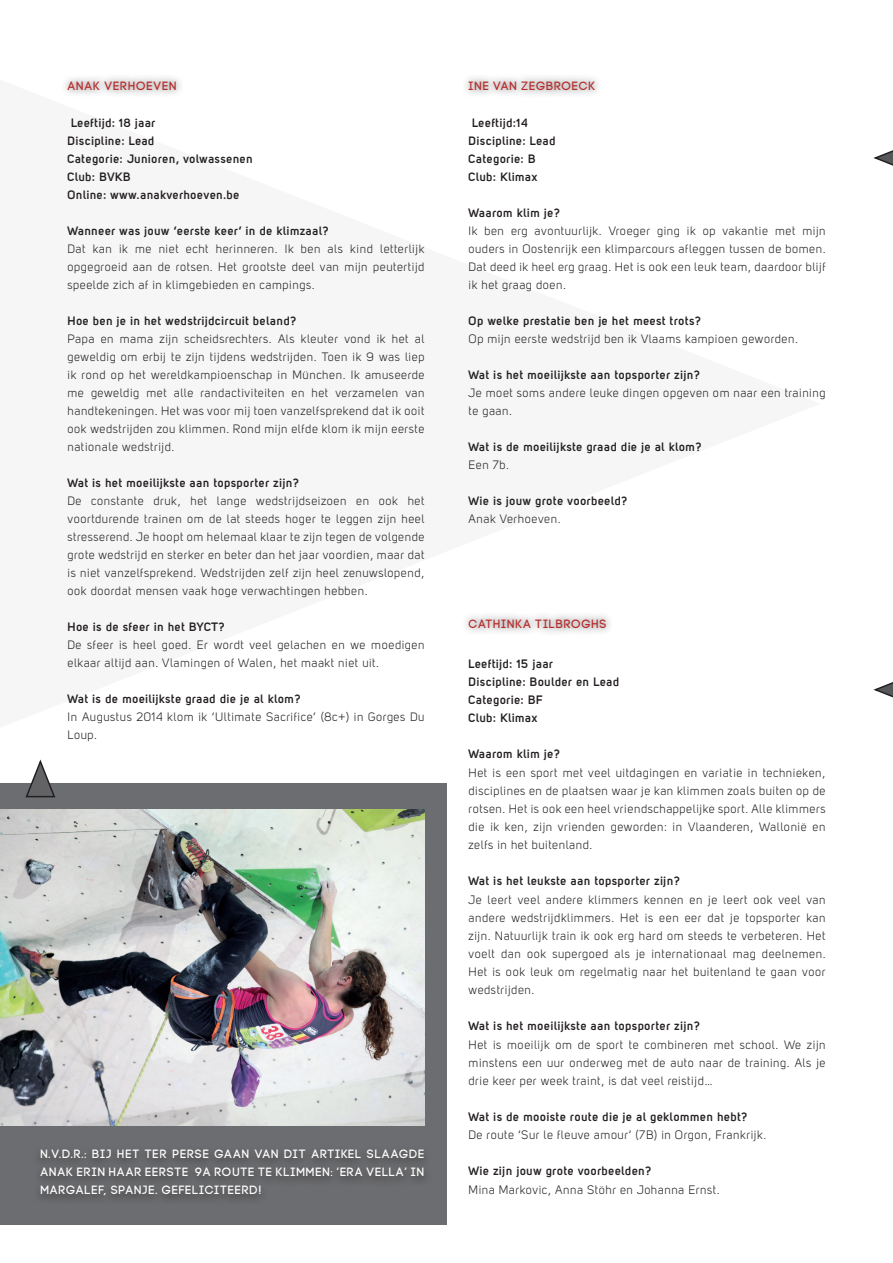
<style>
.page{position:relative;width:893px;height:1263px;background:#fff}
.page>*{position:absolute;margin:0;border:0;box-sizing:border-box;transform-origin:0 0}
.t1{font:12.15px/18.1px "Uni Sans Book";letter-spacing:.05em;color:#231f20;text-align:justify}
.t2{font:700 12.15px/18.1px "Uni Sans Semi";letter-spacing:.05em;color:#231f20}
.t3{font:12px/18px "Uni Sans Book";letter-spacing:.05em;color:#231f20;text-align:justify}
.t4{font:700 12px/18px "Uni Sans Semi";letter-spacing:.05em;color:#231f20}
.t5{font:12px/18px "Code Pro";letter-spacing:.05em;color:#fff;text-align:justify}
.t6{font:12px "Code Pro";letter-spacing:.05em;color:#b62c2c}
</style>
<div class="page">
<div style="left:0;top:784px;width:446px;height:441px;background:#6c6d70"></div>
<img style="left:0;top:809px;width:424px;height:317px">
<div style="left:33px;top:1145px;width:399px;height:62px;background:#66676a"></div>
<svg style="left:24px;top:760px;width:32px;height:38px"></svg>
<div style="left:60px;top:74px;width:124px;height:25px;background:#231f20;opacity:.75"></div>
<div style="left:461px;top:74px;width:142px;height:25px;background:#231f20;opacity:.75"></div>
<div style="left:461px;top:611px;width:153px;height:26px;background:#231f20;opacity:.75"></div>
<svg style="left:873px;top:682px;width:20px;height:16px"></svg>
<svg style="left:873px;top:150px;width:20px;height:16px"></svg>
<p class="t6" style="left:67px;top:79px;width:111px">ANAK VERHOEVEN</p>
<p class="t6" style="left:469px;top:79px;width:129px">INE VAN ZEGBROECK</p>
<p class="t4" style="left:67px;top:114px;width:187px">Leeftijd: 18 jaar<br>Discipline: Lead<br>Categorie: Junioren, volwassenen<br>Club: BVKB<br>Online: www.anakverhoeven.be</p>
<p class="t4" style="left:67px;top:222px;width:263px">Wanneer was jouw ‘eerste keer’ in de klimzaal?</p>
<p class="t3" style="left:67px;top:240px;width:358px">Dat kan ik me niet echt herinneren. Ik ben als kind letterlijk opgegroeid aan de rotsen. Het grootste deel van mijn peutertijd speelde zich af in klimgebieden en campings.</p>
<p class="t4" style="left:67px;top:312px;width:230px">Hoe ben je in het wedstrijdcircuit beland?</p>
<p class="t3" style="left:67px;top:330px;width:358px">Papa en mama zijn scheidsrechters. Als kleuter vond ik het al geweldig om erbij te zijn tijdens wedstrijden. Toen ik 9 was liep ik rond op het wereldkampioenschap in München. Ik amuseerde me geweldig met alle randactiviteiten en het verzamelen van handtekeningen. Het was voor mij toen vanzelfsprekend dat ik ooit ook wedstrijden zou klimmen. Rond mijn elfde klom ik mijn eerste nationale wedstrijd.</p>
<p class="t4" style="left:67px;top:474px;width:233px">Wat is het moeilijkste aan topsporter zijn?</p>
<p class="t3" style="left:67px;top:492px;width:358px">De constante druk, het lange wedstrijdseizoen en ook het voortdurende trainen om de lat steeds hoger te leggen zijn heel stresserend. Je hoopt om helemaal klaar te zijn tegen de volgende grote wedstrijd en sterker en beter dan het jaar voordien, maar dat is niet vanzelfsprekend. Wedstrijden zelf zijn heel zenuwslopend, ook doordat mensen vaak hoge verwachtingen hebben.</p>
<p class="t4" style="left:67px;top:618px;width:159px">Hoe is de sfeer in het BYCT?</p>
<p class="t3" style="left:67px;top:636px;width:358px">De sfeer is heel goed. Er wordt veel gelachen en we moedigen elkaar altijd aan. Vlamingen of Walen, het maakt niet uit.</p>
<p class="t4" style="left:67px;top:690px;width:235px">Wat is de moeilijkste graad die je al klom?</p>
<p class="t3" style="left:67px;top:708px;width:358px">In Augustus 2014 klom ik ‘Ultimate Sacrifice’ (8c+) in Gorges Du<br>Loup.</p>
<p class="t5" style="left:40px;top:1145px;width:386px">N.V.D.R.: BIJ HET TER PERSE GAAN VAN DIT ARTIKEL SLAAGDE ANAK ERIN HAAR EERSTE 9A ROUTE TE KLIMMEN: ‘ERA VELLA’ IN MARGALEF, SPANJE. GEFELICITEERD!</p>
<p class="t4" style="left:469px;top:114px;width:88px">Leeftijd:14<br>Discipline: Lead<br>Categorie: B<br>Club: Klimax</p>
<p class="t4" style="left:469px;top:204px;width:93px">Waarom klim je?</p>
<p class="t3" style="left:469px;top:222px;width:358px">Ik ben erg avontuurlijk. Vroeger ging ik op vakantie met mijn ouders in Oostenrijk een klimparcours afleggen tussen de bomen.<br>Dat deed ik heel erg graag. Het is ook een leuk team, daardoor blijf ik het graag doen.</p>
<p class="t4" style="left:469px;top:312px;width:234px">Op welke prestatie ben je het meest trots?</p>
<p class="t3" style="left:469px;top:330px;width:331px">Op mijn eerste wedstrijd ben ik Vlaams kampioen geworden.</p>
<p class="t4" style="left:469px;top:366px;width:233px">Wat is het moeilijkste aan topsporter zijn?</p>
<p class="t3" style="left:469px;top:384px;width:358px">Je moet soms andere leuke dingen opgeven om naar een training te gaan.</p>
<p class="t4" style="left:469px;top:438px;width:235px">Wat is de moeilijkste graad die je al klom?</p>
<p class="t3" style="left:469px;top:456px;width:42px">Een 7b.</p>
<p class="t4" style="left:469px;top:492px;width:160px">Wie is jouw grote voorbeeld?</p>
<p class="t3" style="left:469px;top:510px;width:93px">Anak Verhoeven.</p>
<p class="t6" style="left:469px;top:617px;width:139px">CATHINKA TILBROGHS</p>
<p class="t2" style="left:469px;top:654px;width:152px">Leeftijd: 15 jaar<br>Discipline: Boulder en Lead<br>Categorie: BF<br>Club: Klimax</p>
<p class="t2" style="left:469px;top:745px;width:93px">Waarom klim je?</p>
<p class="t1" style="left:469px;top:763px;width:358px">Het is een sport met veel uitdagingen en variatie in technieken, disciplines en de plaatsen waar je kan klimmen zoals buiten op de rotsen. Het is ook een heel vriendschappelijke sport. Alle klimmers die ik ken, zijn vrienden geworden: in Vlaanderen, Wallonië en zelfs in het buitenland.</p>
<p class="t2" style="left:469px;top:872px;width:213px">Wat is het leukste aan topsporter zijn?</p>
<p class="t1" style="left:469px;top:890px;width:358px">Je leert veel andere klimmers kennen en je leert ook veel van andere wedstrijdklimmers. Het is een eer dat je topsporter kan zijn. Natuurlijk train ik ook erg hard om steeds te verbeteren. Het voelt dan ook supergoed als je internationaal mag deelnemen.<br>Het is ook leuk om regelmatig naar het buitenland te gaan voor wedstrijden.</p>
<p class="t2" style="left:469px;top:1017px;width:233px">Wat is het moeilijkste aan topsporter zijn?</p>
<p class="t1" style="left:469px;top:1035px;width:358px">Het is moeilijk om de sport te combineren met school. We zijn minstens een uur onderweg met de auto naar de training. Als je drie keer per week traint, is dat veel reistijd…</p>
<p class="t2" style="left:469px;top:1107px;width:280px">Wat is de mooiste route die je al geklommen hebt?</p>
<p class="t1" style="left:469px;top:1126px;width:299px">De route ‘Sur le fleuve amour’ (7B) in Orgon, Frankrijk.</p>
<p class="t2" style="left:469px;top:1162px;width:184px">Wie zijn jouw grote voorbeelden?</p>
<p class="t1" style="left:469px;top:1180px;width:252px">Mina Markovic, Anna Stöhr en Johanna Ernst.</p>
</div>
